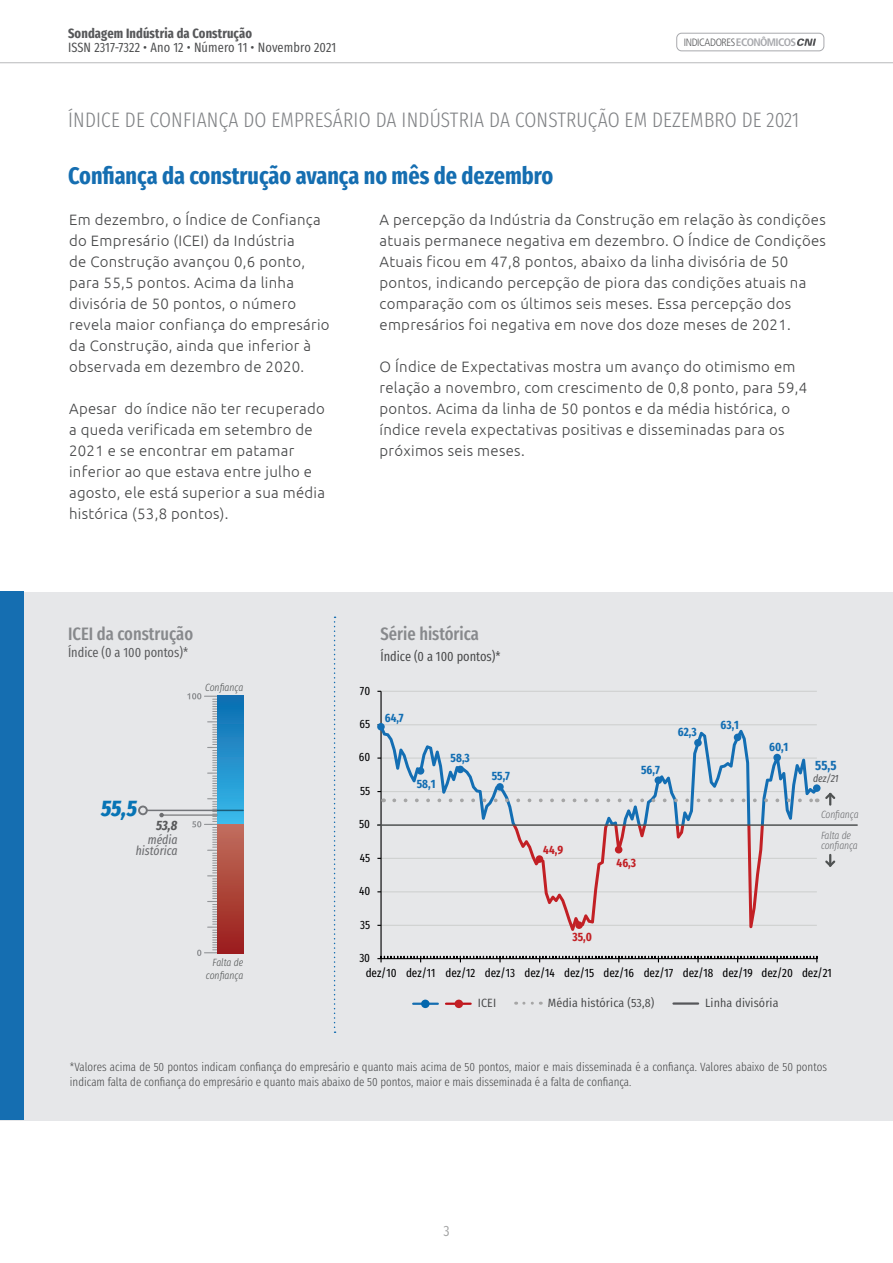
<style>
.page{position:relative;width:893px;height:1263px;background:#fff}
.page>*{position:absolute;margin:0;border:0;box-sizing:border-box;transform-origin:0 0}
.Titulo_da_capa{font:700 24px "Fira Sans Compressed";color:#156eb1}
.Subtitulo_do_grafico{font:italic 800 22.5px "Fira Sans Compressed";color:#0774b5}
.t1{font:300 21px "Fira Sans Compressed";letter-spacing:.01em;color:#808285}
.Titulo_do_grafico{font:500 18px "Fira Sans Compressed";color:#87898c}
.Texto_corrido{font:300 15px/21px "Ubuntu";letter-spacing:.02em;color:#454647}
.t2{font:15px "Fira Sans Compressed";color:#454647}
.t3{font:13.5px "Fira Sans Compressed";letter-spacing:.01em;color:#4b4c4d}
.t4{font:700 13.5px "Fira Sans Compressed";letter-spacing:.01em;color:#57585a}
.Titulo_do_grafico-2{font:13.5px "Fira Sans Compressed";color:#57585a}
.Subtitulo_do_grafico-2{font:13.5px "Fira Sans Compressed";color:#454647}
.t5{font:italic 700 13.5px "Fira Sans Compressed";color:#57585a}
.t6{font:700 13.5px "Fira Sans Compressed";color:#156eb1}
.Subtitulo_do_grafico-3{font:italic 12.75px "Fira Sans Compressed";color:#6c6d70}
.t7{font:300 12px/15px "Fira Sans Compressed";color:#454647}
.t8{font:12px "Fira Sans Compressed";color:#000001}
.Grafico_legenda{font:12px "Fira Sans Condensed";letter-spacing:.01em;color:#454647}
.t9{font:700 12px "Fira Sans Compressed";color:#136eb3}
.t10{font:700 12px "Fira Sans Compressed";color:#c22025}
.t11{font:300 condensed 10.65px "Frutiger LT Pro";letter-spacing:-.035em;color:#57585a}
.Subtitulo_do_grafico-4{font:italic 300 10.5px "Fira Sans Compressed";color:#4f5252}
.Nota_do_grafico{font:italic 300 10.5px "Fira Sans Compressed";letter-spacing:-.01em;color:#6c6d70}
.t12{font:italic 10.5px "Fira Sans Compressed";color:#57585a}
.s1{font-weight:700;font-size:10.8px;color:#a8a9ad}
</style>
<div class="page">
<hr style="left:0;top:62px;width:893px;height:1px;background:#808285">
<div style="left:676px;top:33px;width:148px;height:18px;border:1px solid #a8a9ad;border-radius:5px"></div>
<svg style="left:797px;top:39px;width:19px;height:7px"></svg>
<div style="left:0;top:592px;width:892px;height:528px;background:#e6e7e9"></div>
<div style="left:0;top:591px;width:23px;height:529px;background:#156eb1"></div>
<svg style="left:334px;top:616px;width:2px;height:417px"></svg>
<svg style="left:187px;top:693px;width:31px;height:263px"></svg>
<div style="left:217px;top:696px;width:26px;height:128px;background:linear-gradient(to bottom,#0c6caf,#39b9ea)"></div>
<div style="left:217px;top:824px;width:26px;height:129px;background:linear-gradient(to bottom,#c06f5d,#9b1d1a)"></div>
<hr style="left:147px;top:810px;width:96px;height:1px;background:#808285">
<div style="left:138px;top:805px;width:10px;height:10px;border:2px solid #808285;border-radius:50%"></div>
<hr style="left:413px;top:1002px;width:25px;height:3px;background:#156eb1">
<hr style="left:446px;top:1002px;width:25px;height:3px;background:#bd1018">
<svg style="left:524px;top:1002px;width:17px;height:3px"></svg>
<hr style="left:673px;top:1002px;width:25px;height:3px;background:#56575a">
<div style="left:421px;top:999px;width:9px;height:9px;background:#0367ad;border-radius:50%"></div>
<div style="left:455px;top:999px;width:8px;height:9px;background:#c32025;border-radius:50%"></div>
<hr style="left:162px;top:814px;width:55px;height:2px;background:#6c6d70">
<svg style="left:159px;top:813px;width:5px;height:4px"></svg>
<hr style="left:381px;top:691px;width:436px;height:1px;background:#cfd1d0">
<hr style="left:380px;top:691px;width:2px;height:268px;background:#000001">
<svg style="left:377px;top:955px;width:441px;height:8px"></svg>
<div style="left:813px;top:784px;width:7px;height:8px;background:#136eb3;border-radius:50%"></div>
<svg style="left:377px;top:724px;width:442px;height:207px"></svg>
<svg style="left:825px;top:793px;width:10px;height:13px"></svg>
<svg style="left:825px;top:854px;width:10px;height:13px"></svg>
<hr style="left:378px;top:824px;width:479px;height:2px;background:#4f5252">
<p class="t4" style="left:68px;top:22px;width:186px">Sondagem Indústria da Construção</p>
<p class="t3" style="left:68px;top:37px;width:270px">ISSN 2317-7322 • Ano 12 • Número 11 • Novembro 2021</p>
<p class="t11" style="left:684px;top:36px;width:114px">INDICADORES<span class="s1">ECONÔMICOS</span></p>
<p class="t1" style="left:68px;top:105px;width:733px">ÍNDICE DE CONFIANÇA DO EMPRESÁRIO DA INDÚSTRIA DA CONSTRUÇÃO EM DEZEMBRO DE 2021</p>
<p class="Titulo_da_capa" style="left:68px;top:155px;width:487px">Confiança da construção avança no mês de dezembro</p>
<p class="Texto_corrido" style="left:379px;top:209px;width:448px">A percepção da Indústria da Construção em relação às condições atuais permanece negativa em dezembro. O Índice de Condições Atuais ficou em 47,8 pontos, abaixo da linha divisória de 50 pontos, indicando percepção de piora das condições atuais na comparação com os últimos seis meses. Essa percepção dos empresários foi negativa em nove dos doze meses de 2021.</p>
<p class="Texto_corrido" style="left:379px;top:356px;width:429px">O Índice de Expectativas mostra um avanço do otimismo em relação a novembro, com crescimento de 0,8 ponto, para 59,4 pontos. Acima da linha de 50 pontos e da média histórica, o índice revela expectativas positivas e disseminadas para os próximos seis meses.</p>
<p class="Texto_corrido" style="left:69px;top:209px;width:262px">Em dezembro, o Índice de Confiança do Empresário (ICEI) da Indústria<br>de Construção avançou 0,6 ponto, para 55,5 pontos. Acima da linha divisória de 50 pontos, o número revela maior confiança do empresário da Construção, ainda que inferior à observada em dezembro de 2020.</p>
<p class="Texto_corrido" style="left:69px;top:398px;width:258px">Apesar do índice não ter recuperado a queda verificada em setembro de<br>2021 e se encontrar em patamar inferior ao que estava entre julho e agosto, ele está superior a sua média histórica (53,8 pontos).</p>
<p class="Titulo_do_grafico" style="left:68px;top:619px;width:127px">ICEI da construção</p>
<p class="Titulo_do_grafico-2" style="left:68px;top:642px;width:122px">Índice (0 a 100 pontos)*</p>
<p class="Subtitulo_do_grafico-4" style="left:205px;top:680px;width:40px">Confiança</p>
<p class="Subtitulo_do_grafico" style="left:101px;top:789px;width:37px">55,5</p>
<p class="t5" style="left:156px;top:814px;width:23px">53,8</p>
<p class="Subtitulo_do_grafico-3" style="left:148px;top:830px;width:31px">média</p>
<p class="Subtitulo_do_grafico-3" style="left:136px;top:841px;width:43px">histórica</p>
<p class="Subtitulo_do_grafico-4" style="left:213px;top:955px;width:32px">Falta de</p>
<p class="Subtitulo_do_grafico-4" style="left:206px;top:968px;width:39px">confiança</p>
<p class="t8" style="left:360px;top:681px;width:12px">70</p>
<p class="t8" style="left:360px;top:715px;width:12px">65</p>
<p class="t8" style="left:359px;top:748px;width:13px">60</p>
<p class="t8" style="left:360px;top:782px;width:12px">55</p>
<p class="t8" style="left:359px;top:815px;width:12px">50</p>
<p class="t8" style="left:360px;top:848px;width:12px">45</p>
<p class="t8" style="left:359px;top:882px;width:13px">40</p>
<p class="t8" style="left:360px;top:915px;width:11px">35</p>
<p class="t8" style="left:359px;top:949px;width:12px">30</p>
<p class="Titulo_do_grafico" style="left:380px;top:619px;width:100px">Série histórica</p>
<p class="Subtitulo_do_grafico-2" style="left:380px;top:646px;width:122px">Índice (0 a 100 pontos)*</p>
<p class="t9" style="left:385px;top:708px;width:20px">64,7</p>
<p class="t9" style="left:417px;top:774px;width:20px">58,1</p>
<p class="t9" style="left:451px;top:747px;width:21px">58,3</p>
<p class="t9" style="left:492px;top:766px;width:20px">55,7</p>
<p class="t9" style="left:641px;top:760px;width:20px">56,7</p>
<p class="t9" style="left:678px;top:722px;width:20px">62,3</p>
<p class="t9" style="left:720px;top:715px;width:20px">63,1</p>
<p class="t10" style="left:543px;top:840px;width:21px">44,9</p>
<p class="t10" style="left:617px;top:853px;width:21px">46,3</p>
<p class="t10" style="left:572px;top:927px;width:21px">35,0</p>
<p class="t9" style="left:769px;top:737px;width:21px">60,1</p>
<p class="t6" style="left:815px;top:754px;width:23px">55,5</p>
<p class="t12" style="left:813px;top:770px;width:27px">dez/21</p>
<p class="Nota_do_grafico" style="left:821px;top:807px;width:39px">Confiança</p>
<p class="Nota_do_grafico" style="left:821px;top:827px;width:32px">Falta de</p>
<p class="Nota_do_grafico" style="left:821px;top:838px;width:38px">confiança</p>
<p class="t8" style="left:366px;top:964px;width:468px">dez/10 dez/11 dez/12 dez/13 dez/14 dez/15 dez/16 dez/17 dez/18 dez/19 dez/20 dez/21</p>
<p class="Grafico_legenda" style="left:478px;top:994px;width:20px">ICEI</p>
<p class="Grafico_legenda" style="left:548px;top:994px;width:108px">Média histórica (53,8)</p>
<p class="Grafico_legenda" style="left:705px;top:994px;width:75px">Linha divisória</p>
<p class="t7" style="left:70px;top:1059px;width:758px">*Valores acima de 50 pontos indicam confiança do empresário e quanto mais acima de 50 pontos, maior e mais disseminada é a confiança. Valores abaixo de 50 pontos indicam falta de confiança do empresário e quanto mais abaixo de 50 pontos, maior e mais disseminada é a falta de confiança.</p>
<p class="t2" style="left:443px;top:1219px;width:8px">3</p>
</div>
